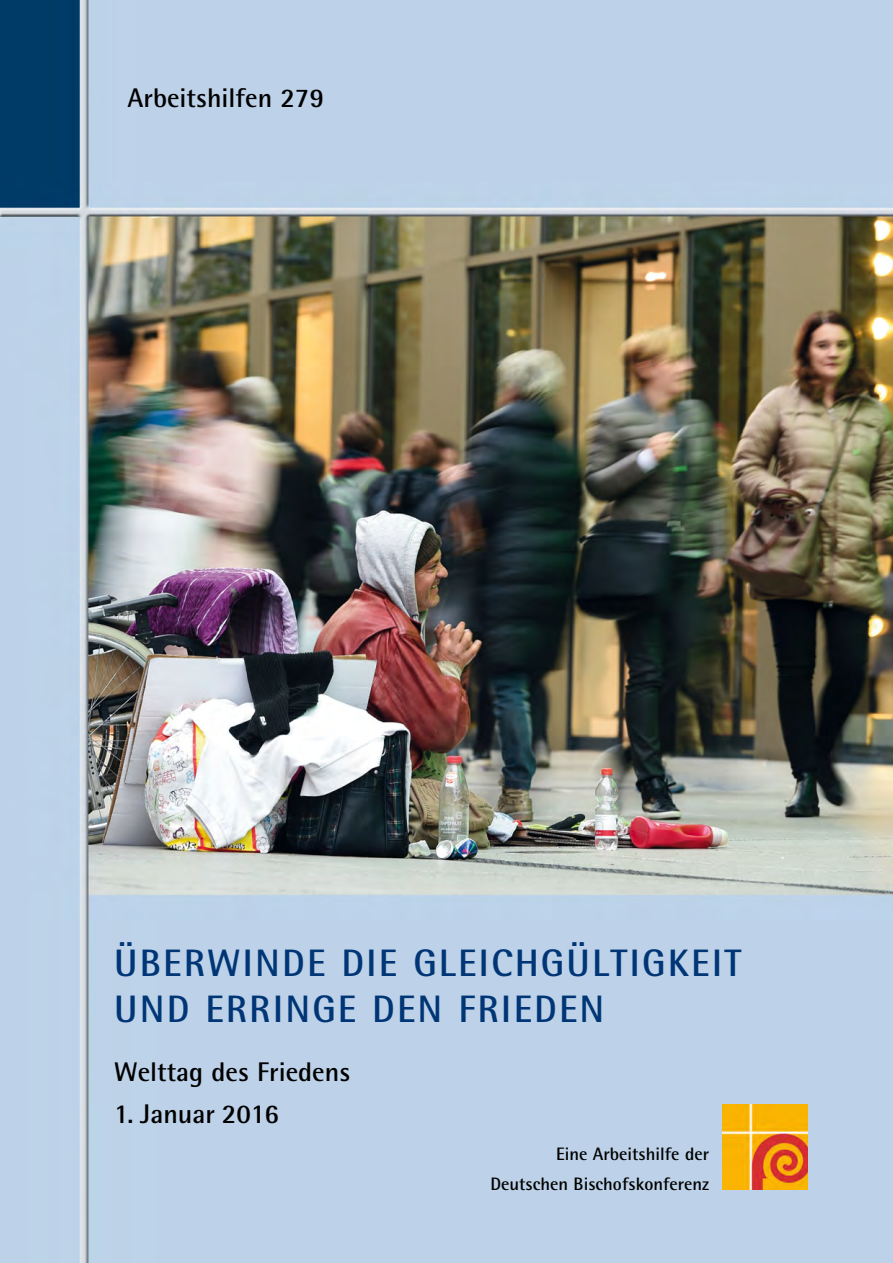
<style>
.page{position:relative;width:893px;height:1263px;background:#fff}
.page>*{position:absolute;margin:0;border:0;box-sizing:border-box;transform-origin:0 0}
.t1{font:700 38.25px/46.2px "Rotis Semi Sans Pro";letter-spacing:.055em;color:#003576}
.t2{font:700 27px "Rotis Semi Sans Pro";color:#000}
.t3{font:700 18px/30px "Rotis Semi Sans Pro";color:#000;text-align:right}
</style>
<div class="page">
<img style="left:0;top:0;width:893px;height:1263px">
<img style="left:723px;top:1104px;width:85px;height:85px">
<p class="t2" style="left:128px;top:81px;width:198px">Arbeitshilfen 279</p>
<p class="t1" style="left:114px;top:940px;width:629px">ÜBERWINDE DIE GLEICHGÜLTIGKEIT<br>UND ERRINGE DEN FRIEDEN</p>
<p class="t2" style="left:114px;top:1055px;width:238px">Welttag des Friedens</p>
<p class="t2" style="left:114px;top:1097px;width:166px">1. Januar 2016</p>
<p class="t3" style="left:490px;top:1138px;width:220px">Eine Arbeitshilfe der<br>Deutschen Bischofskonferenz</p>
</div>
